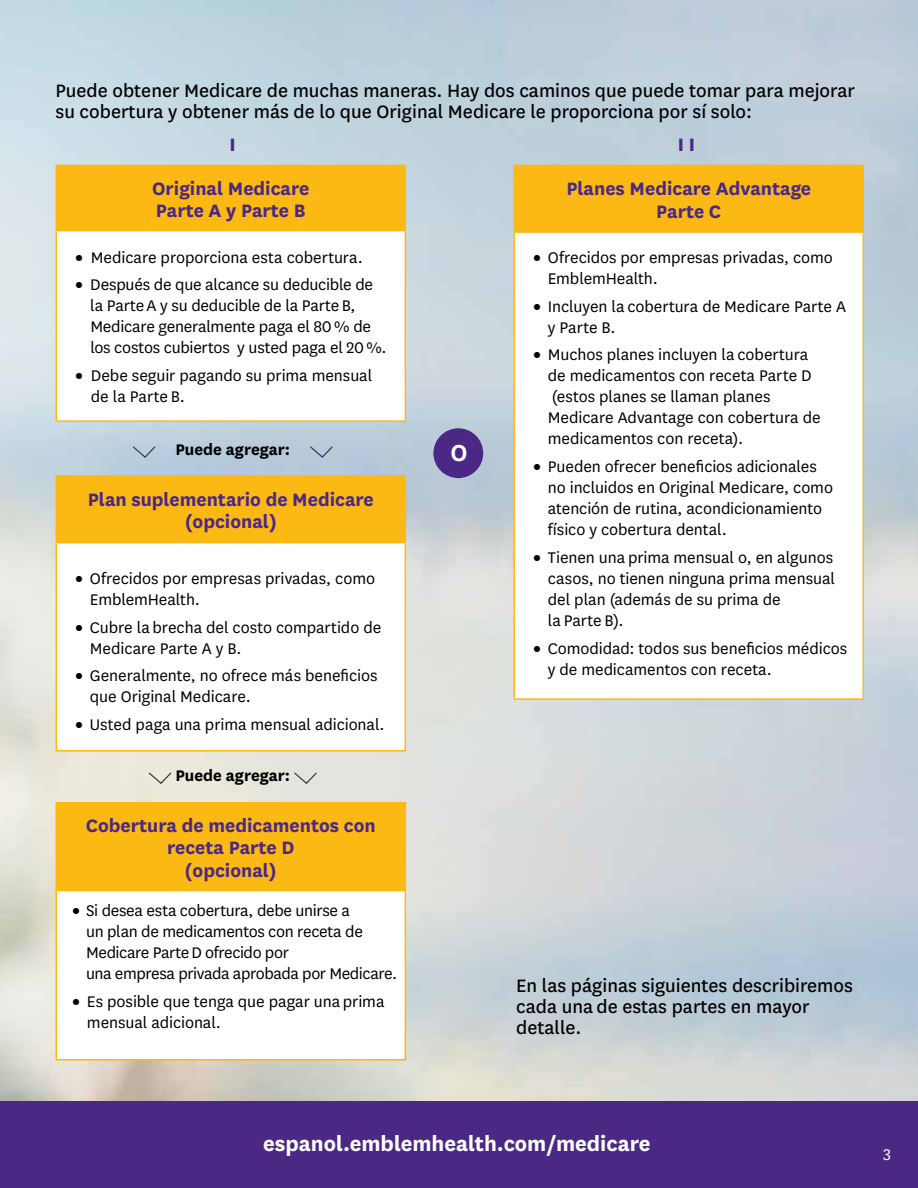
<style>
.page{position:relative;width:918px;height:1188px;background:#fff}
.page>*{position:absolute;margin:0;border:0;box-sizing:border-box;transform-origin:0 0}
.t1{font:600 27px "National";color:#fff}
.t2{font:700 24px "National";color:#fff}
.t3{font:21px/21px "National";color:#000}
.t4{font:700 21px/22.5px "National";color:#4b2884;text-align:center}
.t5{font:800 21px "National";color:#4b2884}
.t6{font:18px/21px "National";letter-spacing:-.005em;color:#000}
.t7{font:700 18px "National";color:#000}
.t8{font:18px "National";color:#fff}
.s1{font-weight:900}
</style>
<div class="page">
<img style="left:0;top:0;width:918px;height:1101px">
<div style="left:56px;top:231px;width:349px;height:190px;background:#fff"></div>
<div style="left:56px;top:543px;width:349px;height:208px;background:#fff"></div>
<div style="left:56px;top:803px;width:349px;height:87px;background:#fdb913"></div>
<div style="left:56px;top:890px;width:349px;height:170px;background:#fff"></div>
<div style="left:56px;top:165px;width:349px;height:66px;background:#fdb913"></div>
<hr style="left:56px;top:165px;width:350px;height:1px;background:#fdb913">
<hr style="left:405px;top:166px;width:1px;height:64px;background:#fdb913">
<hr style="left:56px;top:231px;width:1px;height:189px;background:#fdb913">
<hr style="left:56px;top:230px;width:350px;height:1px;background:#fdb913">
<hr style="left:405px;top:231px;width:1px;height:189px;background:#fdb913">
<hr style="left:56px;top:420px;width:350px;height:2px;background:#fdb913">
<div style="left:514px;top:165px;width:349px;height:67px;background:#fdb913"></div>
<div style="left:514px;top:232px;width:349px;height:467px;background:#fff"></div>
<hr style="left:513px;top:166px;width:2px;height:65px;background:#fdb913">
<hr style="left:513px;top:165px;width:351px;height:1px;background:#fdb913">
<hr style="left:862px;top:166px;width:2px;height:65px;background:#fdb913">
<hr style="left:513px;top:233px;width:2px;height:465px;background:#fdb913">
<hr style="left:513px;top:231px;width:351px;height:2px;background:#fdb913">
<hr style="left:862px;top:233px;width:2px;height:465px;background:#fdb913">
<hr style="left:513px;top:698px;width:351px;height:2px;background:#fdb913">
<div style="left:56px;top:476px;width:349px;height:67px;background:#fdb913"></div>
<hr style="left:56px;top:475px;width:350px;height:2px;background:#fdb913">
<hr style="left:405px;top:477px;width:1px;height:65px;background:#fdb913">
<hr style="left:56px;top:543px;width:1px;height:207px;background:#fdb913">
<hr style="left:56px;top:542px;width:350px;height:1px;background:#fdb913">
<hr style="left:405px;top:543px;width:1px;height:207px;background:#fdb913">
<hr style="left:56px;top:750px;width:350px;height:2px;background:#fdb913">
<hr style="left:56px;top:802px;width:350px;height:2px;background:#fdb913">
<hr style="left:405px;top:804px;width:1px;height:86px;background:#fdb913">
<hr style="left:56px;top:891px;width:1px;height:168px;background:#fdb913">
<hr style="left:56px;top:890px;width:350px;height:1px;background:#fdb913">
<hr style="left:405px;top:891px;width:1px;height:168px;background:#fdb913">
<hr style="left:56px;top:1059px;width:350px;height:1px;background:#fdb913">
<div style="left:0;top:1101px;width:918px;height:87px;background:#4b2884"></div>
<div style="left:433px;top:428px;width:50px;height:50px;background:#4b2884;border-radius:50%"></div>
<svg style="left:131px;top:445px;width:26px;height:14px"></svg>
<svg style="left:309px;top:445px;width:25px;height:14px"></svg>
<svg style="left:147px;top:771px;width:26px;height:14px"></svg>
<svg style="left:293px;top:771px;width:25px;height:14px"></svg>
<p class="t3" style="left:56px;top:79px;width:801px">Puede obtener Medicare de muchas maneras. Hay dos caminos que puede tomar para mejorar su cobertura y obtener más de lo que Original Medicare le proporciona por sí solo:</p>
<p class="t5" style="left:230px;top:129px;width:8px">I</p>
<h3 class="t4" style="left:152px;top:175px;width:159px;text-align:left">Original Medicare<br>Parte A y Parte B</h3>
<p class="t5" style="left:678px;top:129px;width:19px">I I</p>
<h3 class="t4" style="left:566px;top:176px;width:246px">Planes Medicare Advantage<br>Parte C</h3>
<p class="t6" style="left:548px;top:246px;width:287px;text-indent:-14px"><span class="s1">•</span> Ofrecidos por empresas privadas, como<br>EmblemHealth.</p>
<p class="t6" style="left:548px;top:295px;width:300px;text-indent:-14px"><span class="s1">•</span> Incluyen la cobertura de Medicare Parte A y Parte B.</p>
<p class="t6" style="left:548px;top:343px;width:274px;text-indent:-14px"><span class="s1">•</span> Muchos planes incluyen la cobertura de medicamentos con receta Parte D (estos planes se llaman planes Medicare Advantage con cobertura de medicamentos con receta).</p>
<p class="t6" style="left:548px;top:455px;width:287px;text-indent:-14px"><span class="s1">•</span> Pueden ofrecer beneficios adicionales no incluidos en Original Medicare, como atención de rutina, acondicionamiento físico y cobertura dental.</p>
<p class="t6" style="left:548px;top:546px;width:289px;text-indent:-14px"><span class="s1">•</span> Tienen una prima mensual o, en algunos casos, no tienen ninguna prima mensual del plan (además de su prima de<br>la Parte B).</p>
<p class="t6" style="left:548px;top:637px;width:301px;text-indent:-14px"><span class="s1">•</span> Comodidad: todos sus beneficios médicos y de medicamentos con receta.</p>
<p class="t6" style="left:76px;top:246px;width:289px"><span class="s1">•</span> Medicare proporciona esta cobertura.</p>
<p class="t6" style="left:90px;top:274px;width:298px;text-indent:-15px"><span class="s1">•</span> Después de que alcance su deducible de la Parte A y su deducible de la Parte B, Medicare generalmente paga el 80 % de los costos cubiertos y usted paga el 20 %.</p>
<p class="t6" style="left:91px;top:364px;width:283px;text-indent:-15px"><span class="s1">•</span> Debe seguir pagando su prima mensual de la Parte B.</p>
<p class="t7" style="left:175px;top:437px;width:116px">Puede agregar:</p>
<h3 class="t4" style="left:88px;top:487px;width:288px">Plan suplementario de Medicare (opcional)</h3>
<p class="t6" style="left:90px;top:567px;width:287px;text-indent:-14px"><span class="s1">•</span> Ofrecidos por empresas privadas, como<br>EmblemHealth.</p>
<p class="t6" style="left:90px;top:616px;width:293px;text-indent:-14px"><span class="s1">•</span> Cubre la brecha del costo compartido de<br>Medicare Parte A y B.</p>
<p class="t6" style="left:90px;top:665px;width:289px;text-indent:-14px"><span class="s1">•</span> Generalmente, no ofrece más beneficios que Original Medicare.</p>
<p class="t6" style="left:76px;top:713px;width:310px"><span class="s1">•</span> Usted paga una prima mensual adicional.</p>
<p class="t7" style="left:175px;top:763px;width:116px">Puede agregar:</p>
<h3 class="t4" style="left:86px;top:813px;width:291px">Cobertura de medicamentos con receta Parte D<br>(opcional)</h3>
<p class="t6" style="left:86px;top:900px;width:312px;text-indent:-14px"><span class="s1">•</span> Si desea esta cobertura, debe unirse a<br>un plan de medicamentos con receta de Medicare Parte D ofrecido por<br>una empresa privada aprobada por Medicare.</p>
<p class="t6" style="left:87px;top:990px;width:299px;text-indent:-14px"><span class="s1">•</span> Es posible que tenga que pagar una prima mensual adicional.</p>
<p class="t1" style="left:451px;top:434px;width:19px">O</p>
<p class="t3" style="left:516px;top:974px;width:338px">En las páginas siguientes describiremos cada una de estas partes en mayor detalle.</p>
<h2 class="t2" style="left:263px;top:1127px;width:389px">espanol.emblemhealth.com/medicare</h2>
<p class="t8" style="left:883px;top:1143px;width:9px">3</p>
</div>
